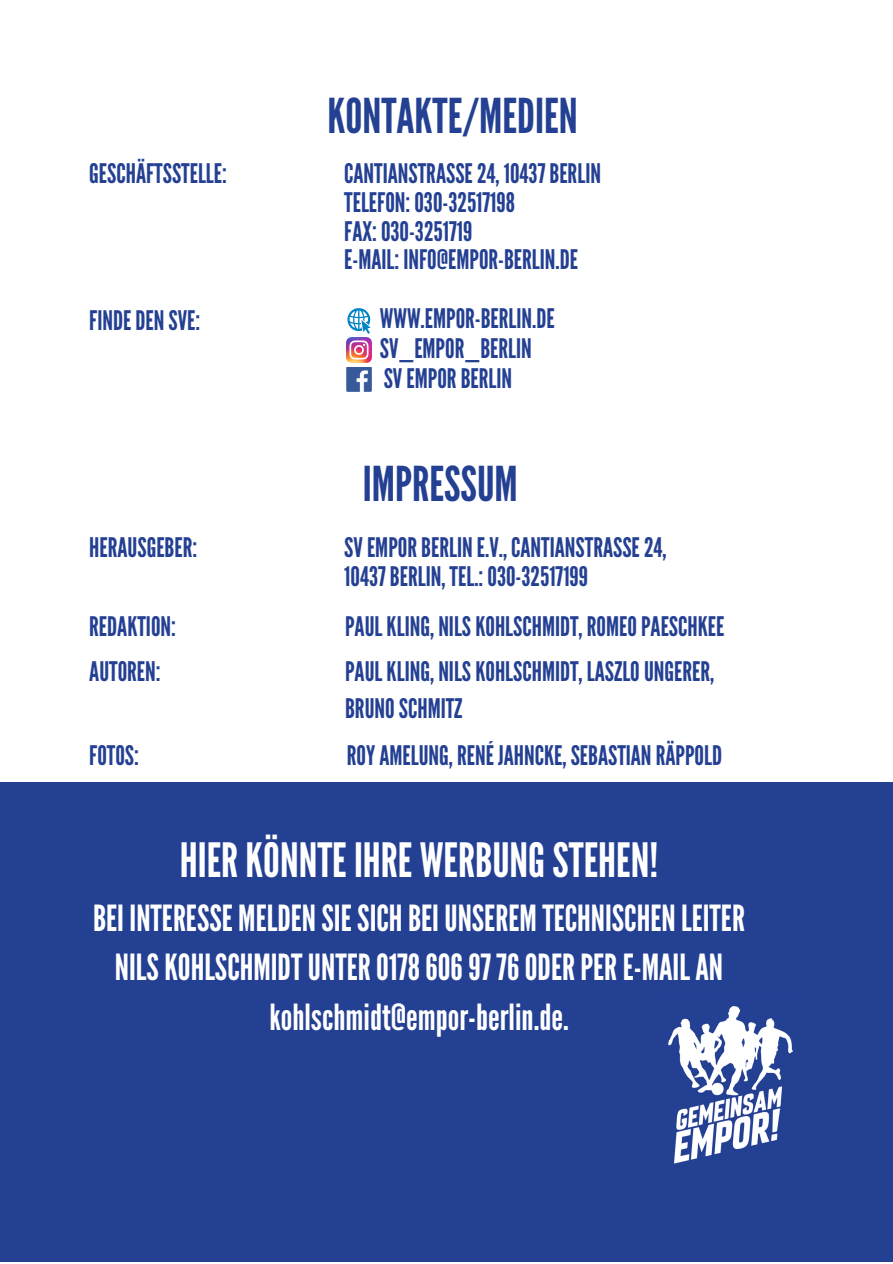
<style>
.page{position:relative;width:893px;height:1264px;background:#fff}
.page>*{position:absolute;margin:0;border:0;box-sizing:border-box;transform-origin:0 0}
.t1{font:48px "League Gothic";color:#244093}
.t2{font:47.25px "League Gothic";color:#fff}
.t3{font:36px/49.5px "League Gothic";color:#fff;text-align:center}
.t4{font:27px "League Gothic";color:#244093}
</style>
<div class="page">
<img style="left:347px;top:308px;width:24px;height:26px">
<img style="left:347px;top:337px;width:24px;height:25px">
<img style="left:347px;top:367px;width:24px;height:24px">
<div style="left:0;top:782px;width:892px;height:480px;background:#244093"></div>
<img style="left:668px;top:1006px;width:125px;height:158px">
<p class="t1" style="left:327px;top:88px;width:252px">KONTAKTE/MEDIEN</p>
<p class="t4" style="left:89px;top:158px;width:139px">GESCHÄFTSSTELLE:</p>
<p class="t4" style="left:344px;top:158px;width:258px">CANTIANSTRASSE24, 10437BERLIN</p>
<p class="t4" style="left:344px;top:187px;width:172px">TELEFON:030-32517198</p>
<p class="t4" style="left:344px;top:215px;width:130px">FAX:030-3251719</p>
<p class="t4" style="left:344px;top:244px;width:235px">E-MAIL: INFO@EMPOR-BERLIN.DE</p>
<p class="t4" style="left:89px;top:304px;width:112px">FINDEDENSVE:</p>
<p class="t4" style="left:380px;top:303px;width:176px">WWW.EMPOR-BERLIN.DE</p>
<p class="t4" style="left:380px;top:333px;width:153px">SV_EMPOR_BERLIN</p>
<p class="t4" style="left:383px;top:363px;width:130px">SVEMPORBERLIN</p>
<p class="t1" style="left:363px;top:456px;width:156px">IMPRESSUM</p>
<p class="t4" style="left:89px;top:531px;width:109px">HERAUSGEBER:</p>
<p class="t4" style="left:344px;top:531px;width:324px">SVEMPORBERLINE.V.,CANTIANSTRASSE24,</p>
<p class="t4" style="left:344px;top:560px;width:245px">10437BERLIN,TEL.:030-32517199</p>
<p class="t4" style="left:89px;top:611px;width:88px">REDAKTION:</p>
<p class="t4" style="left:89px;top:655px;width:73px">AUTOREN:</p>
<p class="t4" style="left:345px;top:611px;width:381px">PAULKLING,NILSKOHLSCHMIDT,ROMEOPAESCHKEE</p>
<p class="t4" style="left:345px;top:655px;width:370px">PAULKLING,NILSKOHLSCHMIDT, LASZLOUNGERER,</p>
<p class="t4" style="left:345px;top:692px;width:119px">BRUNOSCHMITZ</p>
<p class="t4" style="left:347px;top:740px;width:377px">ROYAMELUNG,RENÉ JAHNCKE,SEBASTIANRÄPPOLD</p>
<p class="t4" style="left:89px;top:740px;width:51px">FOTOS:</p>
<p class="t2" style="left:180px;top:832px;width:480px">HIERKÖNNTE IHRE WERBUNGSTEHEN!</p>
<p class="t3" style="left:93px;top:894px;width:653px">BEI INTERESSE MELDENSIESICHBEIUNSEREM TECHNISCHENLEITER<br>NILSKOHLSCHMIDTUNTER017860697 76ODERPERE-MAILAN kohlschmidt@empor-berlin.de.</p>
</div>
